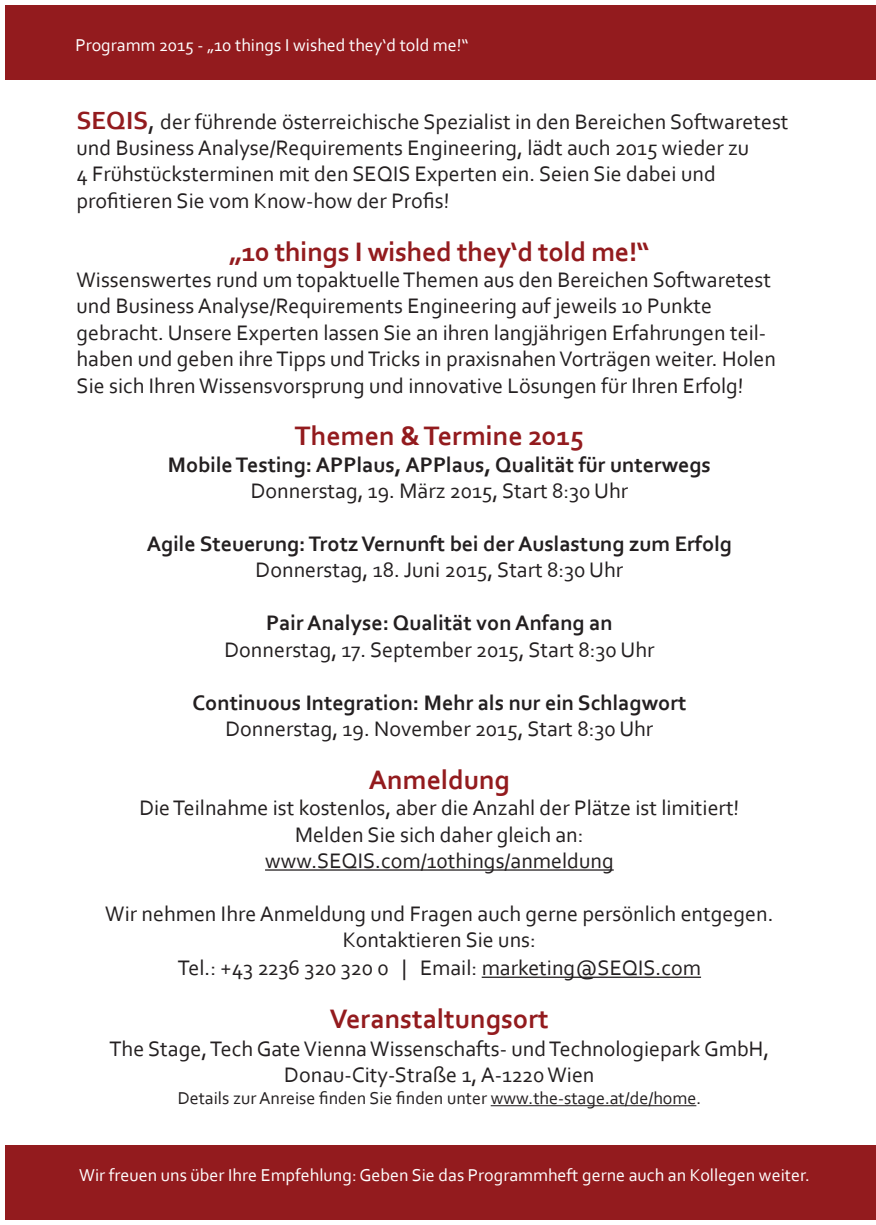
<style>
.page{position:relative;width:876px;height:1225px;background:#fff}
.page>*{position:absolute;margin:0;border:0;box-sizing:border-box;transform-origin:0 0}
.t1{font:700 28px "Corbel";color:#931b1e}
.t2{font:22px/26.4px "Corbel";color:#231f20;text-align:center}
.t3{font:700 22px "Corbel";color:#231f20}
.t4{font:18px "Corbel";color:#fff}
.t5{font:18px "Corbel";color:#231f20}
.s1{font-weight:700;font-size:26px;color:#931b1e}
.s2{font-size:26px}
</style>
<div class="page">
<div style="left:6px;top:6px;width:870px;height:74px;background:#931b1e"></div>
<div style="left:6px;top:1145px;width:870px;height:74px;background:#931b1e"></div>
<hr style="left:265px;top:869px;width:349px;height:1px;background:#231f20">
<hr style="left:482px;top:976px;width:219px;height:2px;background:#231f20">
<hr style="left:491px;top:1105px;width:205px;height:1px;background:#231f20">
<p class="t4" style="left:75px;top:34px;width:395px">Programm 2015 - „10 things I wished they‘d told me!“</p>
<p class="t2" style="left:77px;top:107px;width:713px;text-align:left"><span class="s1">SEQIS</span><span class="s2">,</span> der führende österreichische Spezialist in den Bereichen Softwaretest und Business Analyse/Requirements Engineering, lädt auch 2015 wieder zu<br>4 Frühstücksterminen mit den SEQIS Experten ein. Seien Sie dabei und profitieren Sie vom Know-how der Profis!</p>
<p class="t1" style="left:229px;top:234px;width:422px">„10 things I wished they‘d told me!“</p>
<p class="t2" style="left:77px;top:266px;width:701px;text-align:left">Wissenswertes rund um topaktuelle Themen aus den Bereichen Softwaretest und Business Analyse/Requirements Engineering auf jeweils 10 Punkte gebracht. Unsere Experten lassen Sie an ihren langjährigen Erfahrungen teil&shy;haben und geben ihre Tipps und Tricks in praxisnahen Vorträgen weiter. Holen Sie sich Ihren Wissensvorsprung und innovative Lösungen für Ihren Erfolg!</p>
<p class="t1" style="left:295px;top:419px;width:290px">Themen &amp; Termine 2015</p>
<p class="t3" style="left:168px;top:451px;width:544px">Mobile Testing: APPlaus, APPlaus, Qualität für unterwegs</p>
<p class="t2" style="left:251px;top:477px;width:379px">Donnerstag, 19. März 2015, Start 8:30 Uhr</p>
<p class="t3" style="left:147px;top:530px;width:587px">Agile Steuerung: Trotz Vernunft bei der Auslastung zum Erfolg</p>
<p class="t2" style="left:256px;top:556px;width:369px">Donnerstag, 18. Juni 2015, Start 8:30 Uhr</p>
<p class="t3" style="left:266px;top:609px;width:348px">Pair Analyse: Qualität von Anfang an</p>
<p class="t2" style="left:224px;top:635px;width:431px">Donnerstag, 17. September 2015, Start 8:30 Uhr</p>
<p class="t3" style="left:192px;top:688px;width:495px">Continuous Integration: Mehr als nur ein Schlagwort</p>
<p class="t2" style="left:225px;top:715px;width:429px">Donnerstag, 19. November 2015, Start 8:30 Uhr</p>
<p class="t1" style="left:369px;top:762px;width:143px">Anmeldung</p>
<p class="t2" style="left:139px;top:794px;width:602px">Die Teilnahme ist kostenlos, aber die Anzahl der Plätze ist limitiert!<br>Melden Sie sich daher gleich an: www.SEQIS.com/10things/anmeldung</p>
<p class="t2" style="left:105px;top:899px;width:670px;line-height:27.2px">Wir nehmen Ihre Anmeldung und Fragen auch gerne persönlich entgegen.<br>Kontaktieren Sie uns:<br>Tel.: +43 2236 320 320 0 | Email: marketing@SEQIS.com</p>
<p class="t1" style="left:330px;top:1001px;width:220px">Veranstaltungsort</p>
<p class="t2" style="left:109px;top:1035px;width:661px">The Stage, Tech Gate Vienna Wissenschafts- und Technologiepark GmbH,<br>Donau-City-Straße 1, A-1220 Wien</p>
<p class="t5" style="left:178px;top:1087px;width:525px">Details zur Anreise finden Sie finden unter www.the-stage.at/de/home.</p>
<p class="t4" style="left:79px;top:1163px;width:732px">Wir freuen uns über Ihre Empfehlung: Geben Sie das Programmheft gerne auch an Kollegen weiter.</p>
</div>
